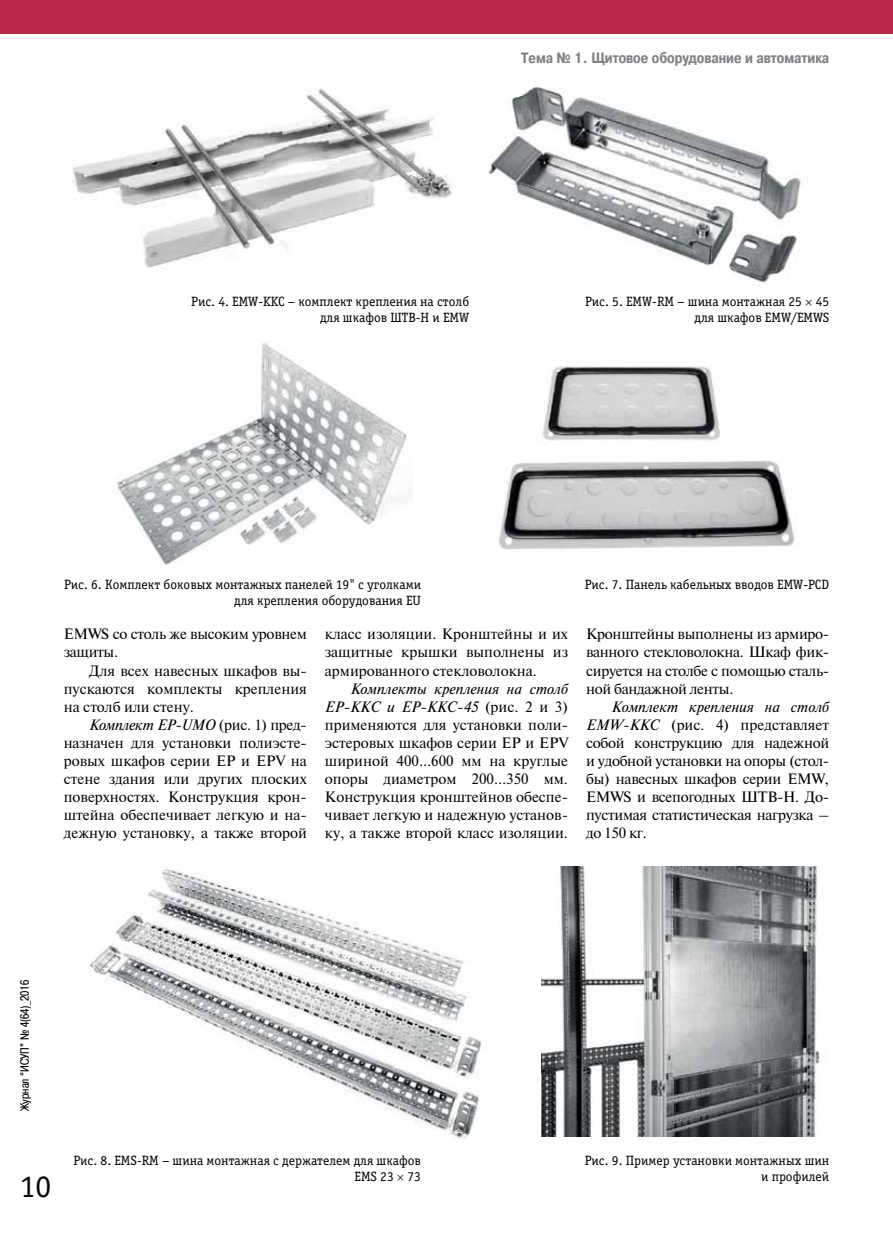
<style>
.page{position:relative;width:893px;height:1234px;background:#fff}
.page>*{position:absolute;margin:0;border:0;box-sizing:border-box;transform-origin:0 0}
.t1{font:31.5px "Officina Serif C";color:#000}
.t2{font:15px/18px "Newton";color:#000;text-align:justify}
.t3{font:700 15px "Pragmatica Cond C";color:#808285}
.t4{font:15px/18px "Newton";letter-spacing:-.02em;color:#000}
.t5{font:13.5px/16.2px "Officina Serif C";color:#000;text-align:right}
.t6{font:12px "Pragmatica Cond C";color:#000}
.s1{font-style:italic}
</style>
<div class="page">
<div style="left:0;top:0;width:893px;height:34px;background:#b7274c"></div>
<img style="left:72px;top:88px;width:380px;height:180px">
<img style="left:488px;top:87px;width:313px;height:198px">
<img style="left:113px;top:341px;width:294px;height:224px">
<img style="left:498px;top:366px;width:297px;height:184px">
<img style="left:89px;top:868px;width:393px;height:271px">
<img style="left:541px;top:866px;width:279px;height:270px">
<p class="t3" style="left:521px;top:50px;width:309px">Тема № 1. Щитовое оборудование и автоматика</p>
<p class="t5" style="left:191px;top:293px;width:279px">Рис. 4. EMW-KKC – комплект крепления на столб для шкафов ШТВ-Н и EMW</p>
<p class="t5" style="left:585px;top:293px;width:246px">Рис. 5. EMW-RM – шина монтажная 25 45 для шкафов EMW/EMWS</p>
<p class="t5" style="left:64px;top:576px;width:358px">Рис. 6. Комплект боковых монтажных панелей 19" с уголками для крепления оборудования EU</p>
<p class="t4" style="left:64px;top:624px;width:245px">EMWS со столь же высоким уровнем защиты.</p>
<p class="t2" style="left:64px;top:660px;width:245px;text-indent:26px">Для всех навесных шкафов вы&shy;пускаются комплекты крепления на столб или стену.</p>
<p class="t2" style="left:64px;top:714px;width:245px;text-indent:26px"><span class="s1">Комплект EP-UMO</span> (рис. 1) пред&shy;назначен для установки полиэсте&shy;ровых шкафов серии EP и EPV на стене здания или других плоских поверхностях. Конструкция крон&shy;штейна обеспечивает легкую и на&shy;дежную установку, а также второй</p>
<p class="t2" style="left:325px;top:624px;width:245px">класс изоляции. Кронштейны и их защитные крышки выполнены из армированного стекловолокна.</p>
<p class="t2" style="left:325px;top:678px;width:245px;text-indent:26px"><span class="s1">Комплекты крепления на столб EP-KKC и EP-KKC‑45</span> (рис. 2 и 3) применяются для установки поли&shy;эстеровых шкафов серии EP и EPV шириной 400…600 мм на круглые опоры диаметром 200…350 мм.<br>Конструкция кронштейнов обеспе&shy;чивает легкую и надежную установ&shy;ку, а также второй класс изоляции.</p>
<p class="t5" style="left:585px;top:576px;width:246px">Рис. 7. Панель кабельных вводов EMW-PCD</p>
<p class="t2" style="left:586px;top:624px;width:245px">Кронштейны выполнены из армиро&shy;ванного стекловолокна. Шкаф фик&shy;сируется на столбе с помощью сталь&shy;ной бандажной ленты.</p>
<p class="t2" style="left:586px;top:696px;width:245px;text-indent:26px"><span class="s1">Комплект крепления на столб EMW-KKC</span> (рис. 4) представляет собой конструкцию для надежной и удобной установки на опоры (стол&shy;бы) навесных шкафов серии EMW, EMWS и всепогодных ШТВ-Н. До&shy;пустимая статистическая нагрузка – до 150 кг.</p>
<p class="t6" style="left:18px;top:1110px;width:133px;rotate:-90deg">Журнал “ИСУП” № 4(64)_2016</p>
<h1 class="t1" style="left:20px;top:1168px;width:33px">10</h1>
<p class="t5" style="left:73px;top:1152px;width:349px">Рис. 8. EMS-RM – шина монтажная с держателем для шкафов<br>EMS 23 73</p>
<p class="t5" style="left:585px;top:1152px;width:246px">Рис. 9. Пример установки монтажных шин и профилей</p>
</div>
